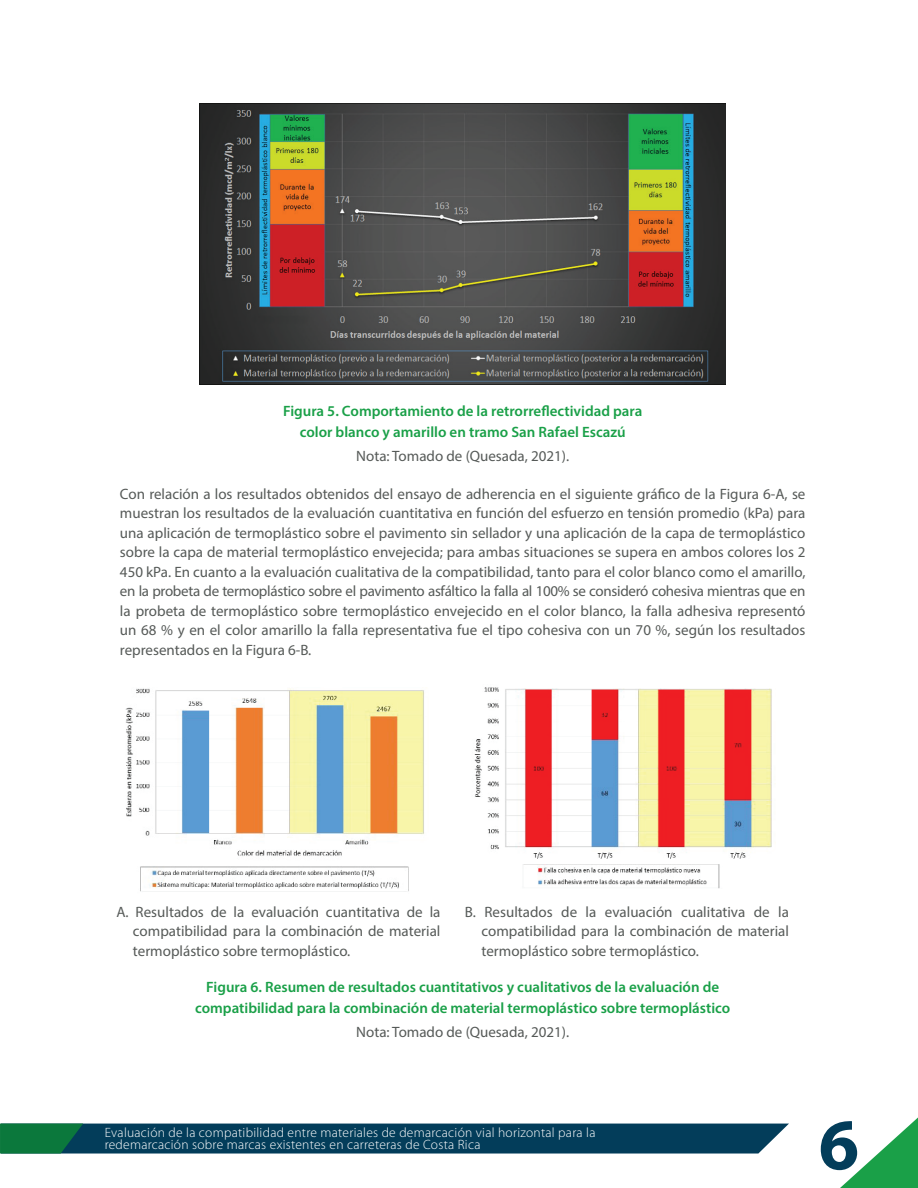
<style>
.page{position:relative;width:918px;height:1188px;background:#fff}
.page>*{position:absolute;margin:0;border:0;box-sizing:border-box;transform-origin:0 0}
.t1{font:700 73.05px "Myriad Pro";color:#033d5a}
.t2{font:15px/19.5px "Myriad Pro";color:#565a58;text-align:justify}
.t3{font:600 15px/21px "Myriad Pro";color:#1aa048;text-align:center}
.t4{font:300 13.5px/12px "Myriad Pro";letter-spacing:.02em;color:#fff}
</style>
<div class="page">
<svg style="left:840px;top:1118px;width:78px;height:70px"></svg>
<svg style="left:0;top:1124px;width:789px;height:30px;background:#0c495d"></svg>
<img style="left:200px;top:104px;width:526px;height:281px">
<img style="left:125px;top:688px;width:299px;height:204px">
<img style="left:474px;top:687px;width:298px;height:201px">
<p class="t3" style="left:283px;top:400px;width:361px">Figura 5. Comportamiento de la retrorreflectividad para color blanco y amarillo en tramo San Rafael Escazú</p>
<p class="t2" style="left:356px;top:446px;width:214px">Nota: Tomado de (Quesada, 2021).</p>
<p class="t2" style="left:120px;top:484px;width:687px">Con relación a los resultados obtenidos del ensayo de adherencia en el siguiente gráfico de la Figura 6-A, se muestran los resultados de la evaluación cuantitativa en función del esfuerzo en tensión promedio (kPa) para una aplicación de termoplástico sobre el pavimento sin sellador y una aplicación de la capa de termoplástico sobre la capa de material termoplástico envejecida; para ambas situaciones se supera en ambos colores los 2<br>450 kPa. En cuanto a la evaluación cualitativa de la compatibilidad, tanto para el color blanco como el amarillo, en la probeta de termoplástico sobre el pavimento asfáltico la falla al 100% se consideró cohesiva mientras que en la probeta de termoplástico sobre termoplástico envejecido en el color blanco, la falla adhesiva representó un 68 % y en el color amarillo la falla representativa fue el tipo cohesiva con un 70 %, según los resultados representados en la Figura 6-B.</p>
<p class="t2" style="left:133px;top:902px;width:309px;text-indent:-16px">A. Resultados de la evaluación cuantitativa de la compatibilidad para la combinación de material termoplástico sobre termoplástico.</p>
<p class="t2" style="left:481px;top:902px;width:309px;text-indent:-16px">B. Resultados de la evaluación cualitativa de la compatibilidad para la combinación de material termoplástico sobre termoplástico.</p>
<p class="t3" style="left:195px;top:976px;width:537px">Figura 6. Resumen de resultados cuantitativos y cualitativos de la evaluación de compatibilidad para la combinación de material termoplástico sobre termoplástico</p>
<p class="t2" style="left:356px;top:1022px;width:214px">Nota: Tomado de (Quesada, 2021).</p>
<p class="t4" style="left:105px;top:1126px;width:492px">Evaluación de la compatibilidad entre materiales de demarcación vial horizontal para la redemarcación sobre marcas existentes en carreteras de Costa Rica</p>
<h1 class="t1" style="left:819px;top:1097px;width:42px">6</h1>
</div>
